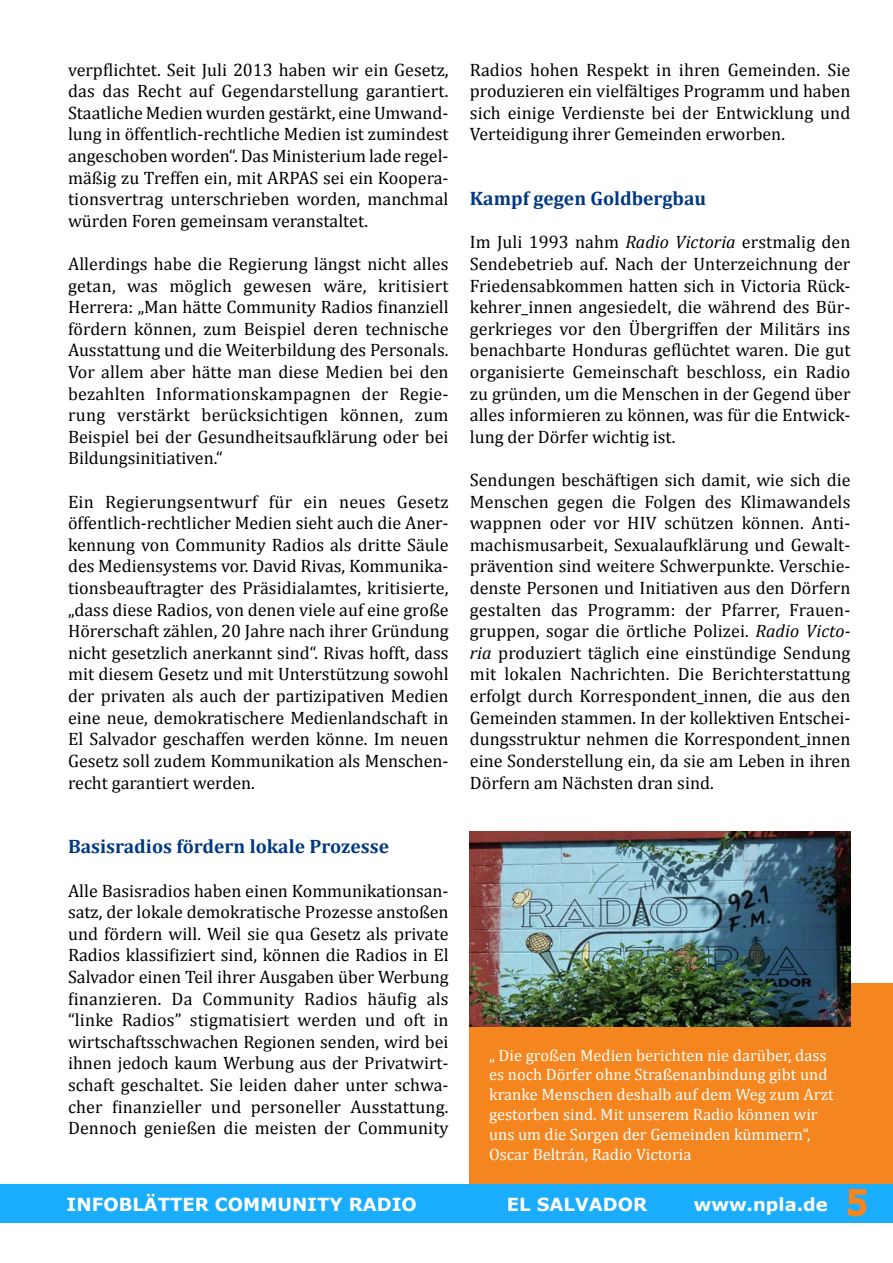
<style>
.page{position:relative;width:893px;height:1263px;background:#fff}
.page>*{position:absolute;margin:0;border:0;box-sizing:border-box;transform-origin:0 0}
.t1{font:700 19.5px "Cambria";color:#003882}
.t2{font:18px/21.6px "Cambria";color:#000;text-align:justify}
.t3{font:700 18px "Verdana";color:#fff}
.t4{font:16.5px/19.8px "Cambria";color:#fff}
.s1{font-style:italic}
.s2{font-weight:400;font-size:33px;color:#f4851f}
</style>
<div class="page">
<div style="left:470px;top:983px;width:423px;height:201px;background:#f4851f"></div>
<img style="left:470px;top:832px;width:380px;height:194px">
<div style="left:0;top:1184px;width:893px;height:38px;background:#1aadfe"></div>
<svg style="left:847px;top:1189px;width:20px;height:28px"></svg>
<p class="t2" style="left:68px;top:59px;width:382px">verpflichtet. Seit Juli 2013 haben wir ein Gesetz, das das Recht auf Gegendarstellung garantiert.<br>Staatliche Medien wurden gestärkt, eine Umwand&shy;lung in öffentlich-rechtliche Medien ist zumindest angeschoben worden“. Das Ministerium lade regel&shy;mäßig zu Treffen ein, mit ARPAS sei ein Koopera&shy;tionsvertrag unterschrieben worden, manchmal würden Foren gemeinsam veranstaltet.</p>
<p class="t2" style="left:68px;top:253px;width:382px">Allerdings habe die Regierung längst nicht alles getan, was möglich gewesen wäre, kritisiert Herrera: „Man hätte Community Radios finanziell fördern können, zum Beispiel deren technische Ausstattung und die Weiterbildung des Personals.<br>Vor allem aber hätte man diese Medien bei den bezahlten Informationskampagnen der Regie&shy;rung verstärkt berücksichtigen können, zum Beispiel bei der Gesundheitsaufklärung oder bei Bildungsinitiativen.“</p>
<p class="t2" style="left:68px;top:491px;width:382px">Ein Regierungsentwurf für ein neues Gesetz öffentlich-rechtlicher Medien sieht auch die Aner&shy;kennung von Community Radios als dritte Säule des Mediensystems vor. David Rivas, Kommunika&shy;tionsbeauftragter des Präsidialamtes, kritisierte, „dass diese Radios, von denen viele auf eine große Hörerschaft zählen, 20 Jahre nach ihrer Gründung nicht gesetzlich anerkannt sind“. Rivas hofft, dass mit diesem Gesetz und mit Unterstützung sowohl der privaten als auch der partizipativen Medien eine neue, demokratischere Medienlandschaft in El Salvador geschaffen werden könne. Im neuen Gesetz soll zudem Kommunikation als Menschen&shy;recht garantiert werden.</p>
<p class="t1" style="left:68px;top:833px;width:323px">Basisradios fördern lokale Prozesse</p>
<p class="t2" style="left:68px;top:879px;width:382px">Alle Basisradios haben einen Kommunikationsan&shy;satz, der lokale demokratische Prozesse anstoßen und fördern will. Weil sie qua Gesetz als private Radios klassifiziert sind, können die Radios in El Salvador einen Teil ihrer Ausgaben über Werbung finanzieren. Da Community Radios häufig als “linke Radios” stigmatisiert werden und oft in wirtschaftsschwachen Regionen senden, wird bei ihnen jedoch kaum Werbung aus der Privatwirt&shy;schaft geschaltet. Sie leiden daher unter schwa&shy;cher finanzieller und personeller Ausstattung.<br>Dennoch genießen die meisten der Community</p>
<p class="t2" style="left:470px;top:59px;width:382px">Radios hohen Respekt in ihren Gemeinden. Sie produzieren ein vielfältiges Programm und haben sich einige Verdienste bei der Entwicklung und Verteidigung ihrer Gemeinden erworben.</p>
<p class="t1" style="left:470px;top:185px;width:238px">Kampf gegen Goldbergbau</p>
<p class="t2" style="left:470px;top:231px;width:382px">Im Juli 1993 nahm <span class="s1">Radio Victoria</span> erstmalig den Sendebetrieb auf. Nach der Unterzeichnung der Friedensabkommen hatten sich in Victoria Rück&shy;kehrer_innen angesiedelt, die während des Bür&shy;gerkrieges vor den Übergriffen der Militärs ins benachbarte Honduras geflüchtet waren. Die gut organisierte Gemeinschaft beschloss, ein Radio zu gründen, um die Menschen in der Gegend über alles informieren zu können, was für die Entwick&shy;lung der Dörfer wichtig ist.</p>
<p class="t2" style="left:470px;top:469px;width:382px">Sendungen beschäftigen sich damit, wie sich die Menschen gegen die Folgen des Klimawandels wappnen oder vor HIV schützen können. Anti&shy;machismusarbeit, Sexualaufklärung und Gewalt&shy;prävention sind weitere Schwerpunkte. Verschie&shy;denste Personen und Initiativen aus den Dörfern gestalten das Programm: der Pfarrer, Frauen&shy;gruppen, sogar die örtliche Polizei. <span class="s1">Radio Victo&shy;ria</span> produziert täglich eine einstündige Sendung mit lokalen Nachrichten. Die Berichterstattung erfolgt durch Korrespondent_innen, die aus den Gemeinden stammen. In der kollektiven Entschei&shy;dungsstruktur nehmen die Korrespondent_innen eine Sonderstellung ein, da sie am Leben in ihren Dörfern am Nächsten dran sind.</p>
<p class="t4" style="left:489px;top:1045px;width:346px">„ Die großen Medien berichten nie darüber, dass es noch Dörfer ohne Straßenanbindung gibt und kranke Menschen deshalb auf dem Weg zum Arzt gestorben sind. Mit unserem Radio können wir uns um die Sorgen der Gemeinden kümmern“, Oscar Beltrán, Radio Victoria</p>
<p class="t3" style="left:67px;top:1192px;width:352px">INFOBLÄTTER COMMUNITY RADIO</p>
<p class="t3" style="left:507px;top:1192px;width:142px">EL SALVADOR</p>
<p class="t3" style="left:694px;top:1192px;width:175px">www.npla.de <span class="s2">5</span></p>
</div>
